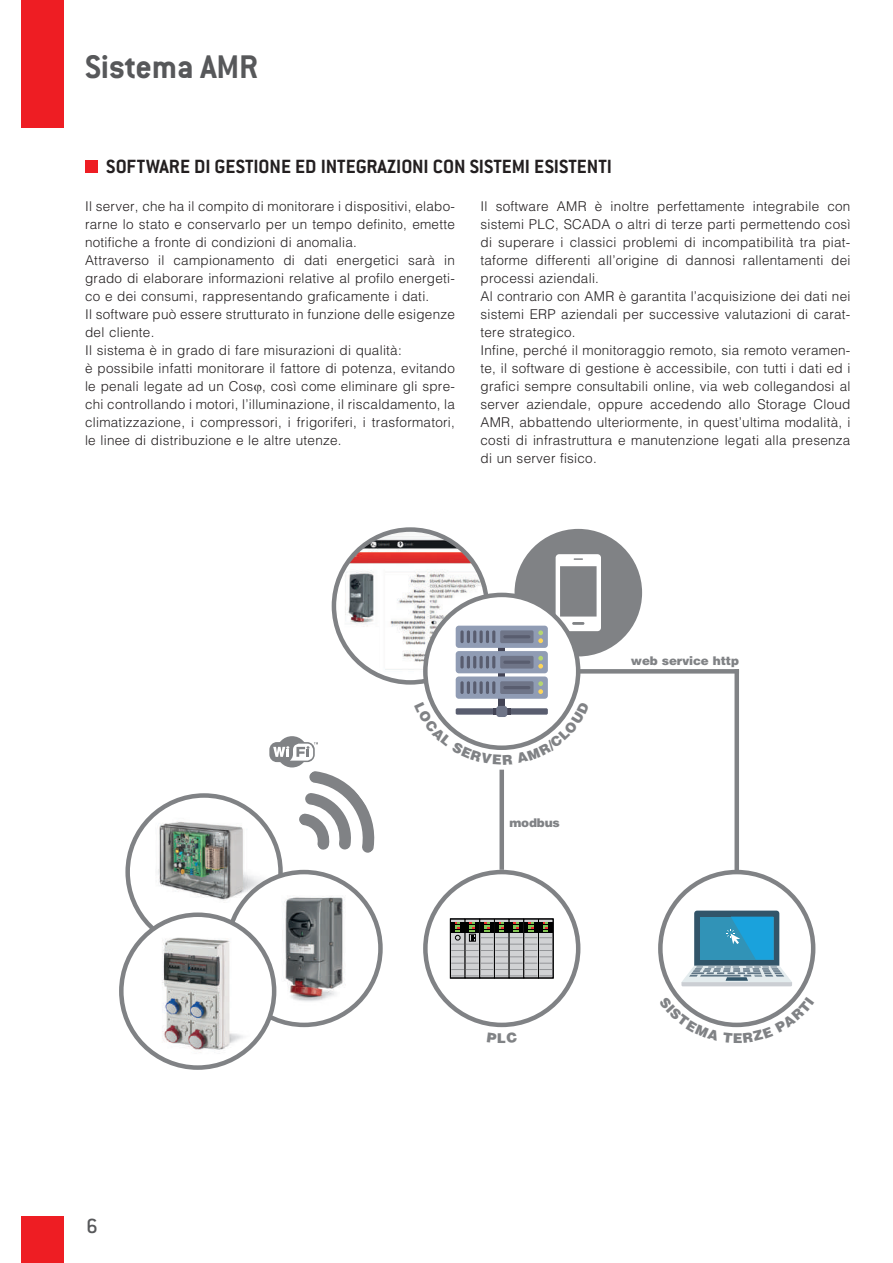
<style>
.page{position:relative;width:893px;height:1263px;background:#fff}
.page>*{position:absolute;margin:0;border:0;box-sizing:border-box;transform-origin:0 0}
.t1{font:700 36px "Conduit ITC";letter-spacing:-.005em;color:#57585a}
.t2{font:500 22.5px "Conduit ITC";color:#57585a}
.t3{font:700 21px "Conduit ITC";color:#231f20}
.t4{font:300 13.5px/18px "Helvetica";letter-spacing:.02em;color:#231f20}
.t5{font:900 13.5px "Helvetica";color:#808285}
.t6{font:900 12px "Helvetica";letter-spacing:-.015em;color:#808285}
</style>
<div class="page">
<div style="left:21px;top:0;width:43px;height:128px;background:#ee1d23"></div>
<div style="left:21px;top:1216px;width:43px;height:47px;background:#ee1d23"></div>
<div style="left:85px;top:160px;width:13px;height:13px;background:#ee1d23"></div>
<div style="left:734px;top:669px;width:5px;height:209px;background:#808285"></div>
<img style="left:334px;top:529px;width:153px;height:145px">
<div style="left:332px;top:527px;width:157px;height:158px;border:4px solid #808285;border-radius:50%"></div>
<div style="left:514px;top:529px;width:128px;height:127px;background:#808285;border-radius:50%"></div>
<svg style="left:556px;top:554px;width:45px;height:77px"></svg>
<div style="left:269px;top:742px;width:46px;height:20px;background:#808285;border-radius:8px"></div>
<div style="left:276px;top:736px;width:32px;height:31px;background:#808285;border-radius:50%"></div>
<svg style="left:273px;top:742px;width:45px;height:19px"></svg>
<div style="left:425px;top:595px;width:153px;height:153px;background:#fff;border-radius:50%"></div>
<div style="left:499px;top:645px;width:6px;height:66px;background:#434455"></div>
<div style="left:456px;top:626px;width:92px;height:22px;background:#909cb4;border-radius:3px"></div>
<svg style="left:538px;top:630px;width:5px;height:13px"></svg>
<svg style="left:460px;top:630px;width:4px;height:13px"></svg>
<svg style="left:467px;top:630px;width:9px;height:13px"></svg>
<svg style="left:479px;top:630px;width:4px;height:13px"></svg>
<svg style="left:486px;top:630px;width:9px;height:13px"></svg>
<div style="left:500px;top:630px;width:34px;height:13px;background:#6f7588;border-radius:2px"></div>
<hr style="left:503px;top:635px;width:27px;height:3px;background:#595d6f;border-radius:2px">
<div style="left:456px;top:651px;width:92px;height:22px;background:#909cb4;border-radius:3px"></div>
<svg style="left:538px;top:656px;width:5px;height:12px"></svg>
<svg style="left:460px;top:656px;width:4px;height:12px"></svg>
<svg style="left:467px;top:656px;width:9px;height:12px"></svg>
<svg style="left:479px;top:656px;width:4px;height:12px"></svg>
<svg style="left:486px;top:656px;width:9px;height:12px"></svg>
<div style="left:500px;top:656px;width:34px;height:12px;background:#6f7588;border-radius:2px"></div>
<hr style="left:503px;top:661px;width:27px;height:3px;background:#595d6f;border-radius:2px">
<div style="left:456px;top:676px;width:92px;height:23px;background:#909cb4;border-radius:3px"></div>
<svg style="left:538px;top:681px;width:5px;height:13px"></svg>
<svg style="left:460px;top:681px;width:4px;height:13px"></svg>
<svg style="left:467px;top:681px;width:9px;height:13px"></svg>
<svg style="left:479px;top:681px;width:4px;height:13px"></svg>
<svg style="left:486px;top:681px;width:9px;height:13px"></svg>
<div style="left:500px;top:681px;width:34px;height:13px;background:#6f7588;border-radius:2px"></div>
<hr style="left:503px;top:686px;width:27px;height:3px;background:#595d6f;border-radius:2px">
<div style="left:423px;top:593px;width:157px;height:157px;border:4px solid #808285;border-radius:50%"></div>
<img style="left:158px;top:817px;width:115px;height:86px">
<svg style="left:228px;top:872px;width:152px;height:153px"></svg>
<img style="left:259px;top:872px;width:104px;height:141px">
<div style="left:225px;top:870px;width:158px;height:157px;border:4px solid #808285;border-radius:50%"></div>
<div style="left:121px;top:915px;width:153px;height:152px;background:#fff;border-radius:50%"></div>
<img style="left:156px;top:932px;width:94px;height:122px">
<div style="left:119px;top:912px;width:157px;height:158px;border:4px solid #808285;border-radius:50%"></div>
<svg style="left:452px;top:921px;width:11px;height:42px"></svg>
<svg style="left:452px;top:922px;width:12px;height:1px"></svg>
<svg style="left:467px;top:921px;width:11px;height:42px"></svg>
<div style="left:465px;top:919px;width:15px;height:59px;border:1px solid #000001"></div>
<svg style="left:466px;top:922px;width:13px;height:1px"></svg>
<svg style="left:482px;top:921px;width:11px;height:42px"></svg>
<svg style="left:480px;top:922px;width:14px;height:1px"></svg>
<svg style="left:496px;top:921px;width:11px;height:42px"></svg>
<div style="left:494px;top:919px;width:15px;height:59px;border:1px solid #000001"></div>
<svg style="left:495px;top:922px;width:14px;height:1px"></svg>
<svg style="left:511px;top:921px;width:11px;height:42px"></svg>
<div style="left:509px;top:919px;width:15px;height:59px;border:1px solid #000001"></div>
<svg style="left:510px;top:922px;width:13px;height:1px"></svg>
<svg style="left:526px;top:921px;width:11px;height:42px"></svg>
<svg style="left:524px;top:922px;width:14px;height:1px"></svg>
<svg style="left:540px;top:921px;width:11px;height:42px"></svg>
<div style="left:538px;top:919px;width:15px;height:59px;border:1px solid #000001"></div>
<svg style="left:539px;top:922px;width:13px;height:1px"></svg>
<svg style="left:452px;top:963px;width:100px;height:13px"></svg>
<svg style="left:452px;top:923px;width:100px;height:34px;background:#8c8e88"></svg>
<div style="left:450px;top:918px;width:104px;height:60px;border:1px solid #000001"></div>
<div style="left:423px;top:870px;width:157px;height:157px;border:4px solid #808285;border-radius:50%"></div>
<div style="left:660px;top:872px;width:153px;height:153px;background:#fff;border-radius:50%"></div>
<svg style="left:681px;top:910px;width:111px;height:76px"></svg>
<div style="left:658px;top:870px;width:157px;height:157px;border:4px solid #808285;border-radius:50%"></div>
<div style="left:499px;top:770px;width:5px;height:100px;background:#808285"></div>
<div style="left:578px;top:669px;width:161px;height:5px;background:#808285"></div>
<svg style="left:299px;top:771px;width:76px;height:82px"></svg>
<svg style="left:674px;top:996px;width:59px;height:31px"></svg>
<svg style="left:743px;top:997px;width:56px;height:30px"></svg>
<svg style="left:429px;top:701px;width:146px;height:49px"></svg>
<h1 class="t1" style="left:85px;top:45px;width:175px">Sistema AMR</h1>
<h3 class="t3" style="left:106px;top:155px;width:507px">SOFTWARE DI GESTIONE ED INTEGRAZIONI CON SISTEMI ESISTENTI</h3>
<p class="t4" style="left:85px;top:197px;width:371px">Il server, che ha il compito di monitorare i dispositivi, elabo&shy;rarne lo stato e conservarlo per un tempo definito, emette notifiche a fronte di condizioni di anomalia.<br>Attraverso il campionamento di dati energetici sarà in grado di elaborare informazioni relative al profilo energeti&shy;co e dei consumi, rappresentando graficamente i dati.<br>Il software può essere strutturato in funzione delle esigenze del cliente.<br>Il sistema è in grado di fare misurazioni di qualità:<br>è possibile infatti monitorare il fattore di potenza, evitando le penali legate ad un Cos , così come eliminare gli spre&shy;chi controllando i motori, l’illuminazione, il riscaldamento, la climatizzazione, i compressori, i frigoriferi, i trasformatori, le linee di distribuzione e le altre utenze.</p>
<p class="t4" style="left:480px;top:197px;width:371px">Il software AMR è inoltre perfettamente integrabile con sistemi PLC, SCADA o altri di terze parti permettendo così di superare i classici problemi di incompatibilità tra piat&shy;taforme differenti all’origine di dannosi rallentamenti dei processi aziendali.<br>Al contrario con AMR è garantita l’acquisizione dei dati nei sistemi ERP aziendali per successive valutazioni di carat&shy;tere strategico.<br>Infine, perché il monitoraggio remoto, sia remoto veramen&shy;te, il software di gestione è accessibile, con tutti i dati ed i grafici sempre consultabili online, via web collegandosi al server aziendale, oppure accedendo allo Storage Cloud AMR, abbattendo ulteriormente, in quest’ultima modalità, i costi di infrastruttura e manutenzione legati alla presenza di un server fisico.</p>
<p class="t6" style="left:509px;top:815px;width:52px">modbus</p>
<p class="t6" style="left:631px;top:653px;width:110px">web service http</p>
<h2 class="t2" style="left:87px;top:1214px;width:13px">6</h2>
<p class="t5" style="left:497px;top:1029px;width:11px">L</p>
<p class="t5" style="left:733px;top:1029px;width:11px">E</p>
</div>
